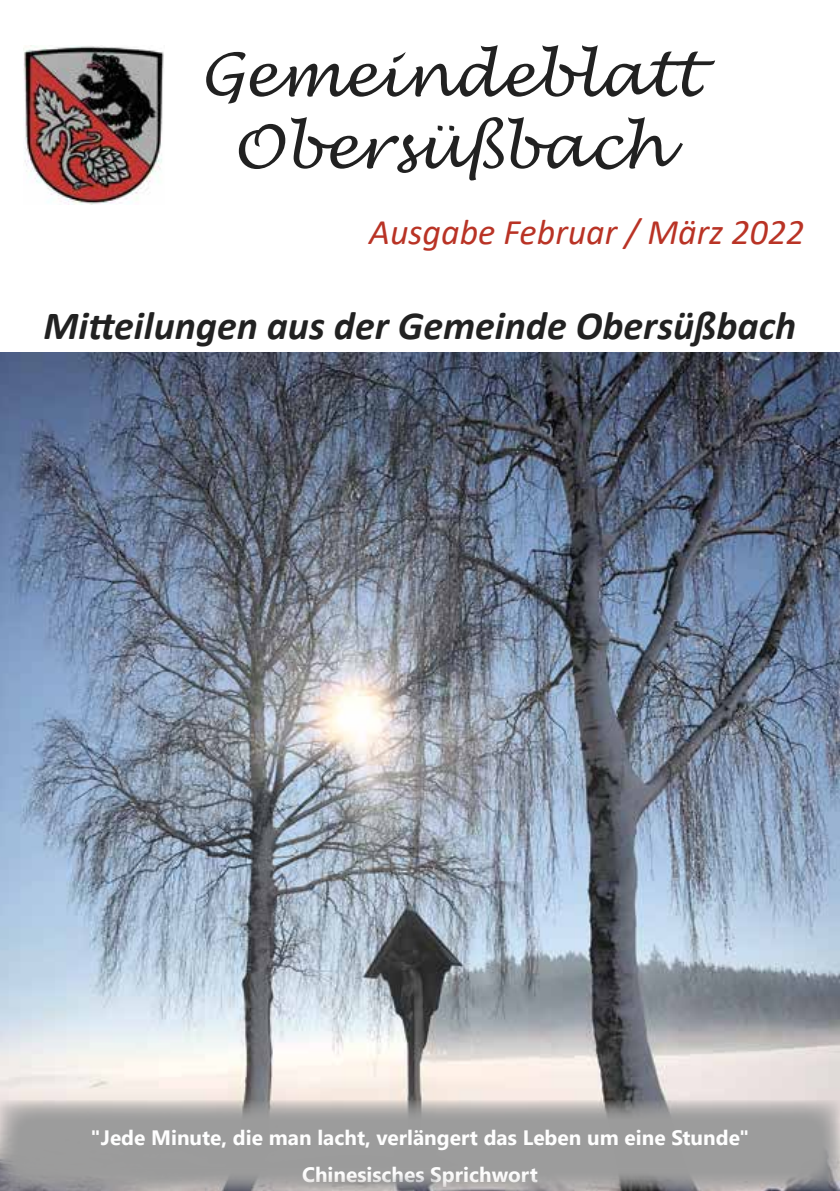
<style>
.page{position:relative;width:840px;height:1191px;background:#fff}
.page>*{position:absolute;margin:0;border:0;box-sizing:border-box;transform-origin:0 0}
.t1{font:italic 59.4px/72px "Lucida Handwriting";color:#212121;text-align:center}
.t2{font:italic 700 40px "Calibri";color:#212121}
.t3{font:italic 36px "Calibri";color:#b93325}
.t4{font:700 20.8px/36.2px "Segoe UI";color:#fff;text-align:center}
</style>
<div class="page">
<img style="left:24px;top:45px;width:140px;height:159px">
<img style="left:0;top:353px;width:839px;height:747px">
<svg style="left:0;top:1100px;width:839px;height:91px;background:#a1a09f"></svg>
<h1 class="t1" style="left:199px;top:41px;width:501px">Gemeindeblatt<br>Obersüßbach</h1>
<h3 class="t3" style="left:369px;top:207px;width:436px">Ausgabe Februar / März 2022</h3>
<h2 class="t2" style="left:44px;top:297px;width:753px">Mitteilungen aus der Gemeinde Obersüßbach</h2>
<p class="t4" style="left:90px;top:1118px;width:660px">"Jede Minute, die man lacht, verlängert das Leben um eine Stunde"<br>Chinesisches Sprichwort</p>
</div>
